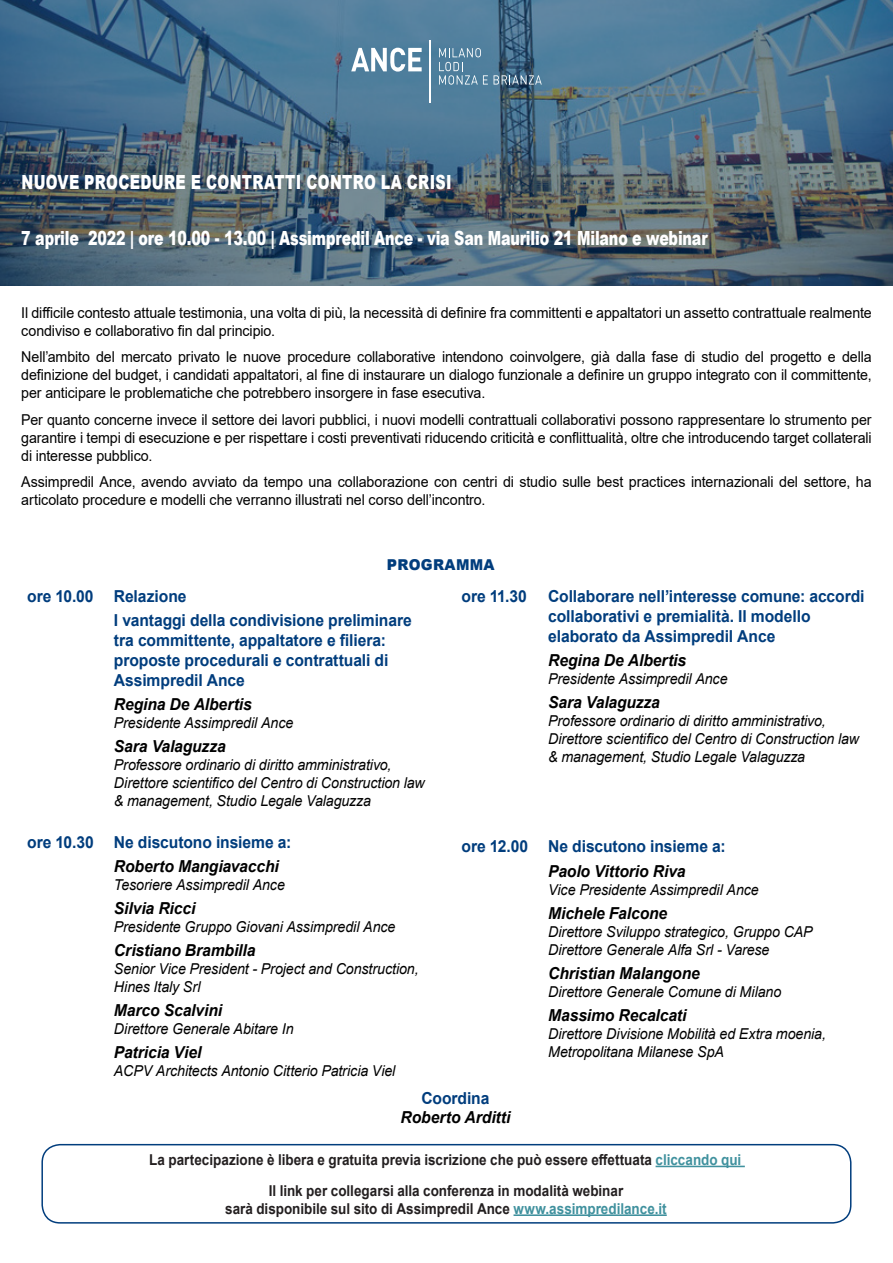
<style>
.page{position:relative;width:893px;height:1263px;background:#fff}
.page>*{position:absolute;margin:0;border:0;box-sizing:border-box;transform-origin:0 0}
.t1{font:900 19.5px "Arial";letter-spacing:-.01em;color:#fff;scale:.73 1}
.t2{font:900 19.5px "Arial";letter-spacing:.025em;color:#fff;scale:.73 1}
.t3{font:700 16.5px/19.8px "Arial";letter-spacing:-.005em;color:#013d7d;scale:.95 1}
.t4{font:italic 700 16.5px "Arial";letter-spacing:-.01em;color:#000;scale:.95 1}
.t5{font:15px/18px "Arial";letter-spacing:-.005em;color:#000;scale:.95 1}
.t6{font:italic 15px/18px "Arial";letter-spacing:-.005em;color:#000;scale:.95 1}
.t7{font:700 15px "Arial";color:#231f20;scale:.9 1}
.t8{font:900 15px "Arial";letter-spacing:.025em;color:#013d7d;scale:.95 1}
.s1{color:#40919e}
</style>
<div class="page">
<svg style="left:0;top:0;width:893px;height:286px;background:#4d6b80"></svg>
<hr style="left:429px;top:40px;width:2px;height:63px;background:#fff">
<svg style="left:351px;top:48px;width:71px;height:24px"></svg>
<svg style="left:439px;top:48px;width:49px;height:37px;background:#6992ac"></svg>
<svg style="left:494px;top:75px;width:48px;height:10px"></svg>
<hr style="left:656px;top:1166px;width:89px;height:1px;background:#40919e">
<hr style="left:513px;top:1214px;width:154px;height:2px;background:#40919e">
<div style="left:41px;top:1144px;width:810px;height:79px;border:2px solid #013d7d;border-radius:18px"></div>
<p class="t2" style="left:22px;top:168px;width:591px">NUOVE PROCEDURE E CONTRATTI CONTRO LA CRISI</p>
<p class="t1" style="left:21px;top:224px;width:942px">7 aprile 2022 | ore 10.00 - 13.00 | Assimpredil Ance - via San Maurilio 21 Milano e webinar</p>
<p class="t5" style="left:21px;top:303px;width:897px">Il difficile contesto attuale testimonia, una volta di più, la necessità di definire fra committenti e appaltatori un assetto contrattuale realmente condiviso e collaborativo fin dal principio.</p>
<p class="t5" style="left:21px;top:348px;width:897px;text-align:justify">Nell’ambito del mercato privato le nuove procedure collaborative intendono coinvolgere, già dalla fase di studio del progetto e della definizione del budget, i candidati appaltatori, al fine di instaurare un dialogo funzionale a definire un gruppo integrato con il committente, per anticipare le problematiche che potrebbero insorgere in fase esecutiva.</p>
<p class="t5" style="left:21px;top:410px;width:897px;text-align:justify">Per quanto concerne invece il settore dei lavori pubblici, i nuovi modelli contrattuali collaborativi possono rappresentare lo strumento per garantire i tempi di esecuzione e per rispettare i costi preventivati riducendo criticità e conflittualità, oltre che introducendo target collaterali di interesse pubblico.</p>
<p class="t5" style="left:21px;top:473px;width:897px">Assimpredil Ance, avendo avviato da tempo una collaborazione con centri di studio sulle best practices internazionali del settore, ha articolato procedure e modelli che verranno illustrati nel corso dell’incontro.</p>
<p class="t8" style="left:387px;top:553px;width:115px">PROGRAMMA</p>
<p class="t3" style="left:461px;top:587px;width:70px">ore 11.30</p>
<p class="t3" style="left:548px;top:587px;width:335px">Collaborare nell’interesse comune: accordi collaborativi e premialità. Il modello elaborato da Assimpredil Ance</p>
<p class="t4" style="left:548px;top:649px;width:147px">Regina De Albertis</p>
<p class="t6" style="left:548px;top:670px;width:190px">Presidente Assimpredil Ance</p>
<p class="t4" style="left:548px;top:691px;width:119px">Sara Valaguzza</p>
<p class="t6" style="left:548px;top:712px;width:329px">Professore ordinario di diritto amministrativo,<br>Direttore scientifico del Centro di Construction law &amp; management, Studio Legale Valaguzza</p>
<p class="t3" style="left:27px;top:587px;width:71px">ore 10.00</p>
<p class="t3" style="left:114px;top:587px;width:78px">Relazione</p>
<p class="t3" style="left:114px;top:611px;width:315px">I vantaggi della condivisione preliminare tra committente, appaltatore e filiera: proposte procedurali e contrattuali di Assimpredil Ance</p>
<p class="t4" style="left:114px;top:693px;width:147px">Regina De Albertis</p>
<p class="t6" style="left:114px;top:714px;width:190px">Presidente Assimpredil Ance</p>
<p class="t4" style="left:114px;top:735px;width:119px">Sara Valaguzza</p>
<p class="t6" style="left:114px;top:756px;width:329px">Professore ordinario di diritto amministrativo,<br>Direttore scientifico del Centro di Construction law &amp; management, Studio Legale Valaguzza</p>
<p class="t3" style="left:27px;top:832px;width:71px">ore 10.30</p>
<p class="t3" style="left:114px;top:832px;width:188px">Ne discutono insieme a:</p>
<p class="t4" style="left:114px;top:855px;width:175px">Roberto Mangiavacchi</p>
<p class="t6" style="left:114px;top:876px;width:182px">Tesoriere Assimpredil Ance</p>
<p class="t4" style="left:114px;top:897px;width:87px">Silvia Ricci</p>
<p class="t6" style="left:114px;top:918px;width:298px">Presidente Gruppo Giovani Assimpredil Ance</p>
<p class="t4" style="left:114px;top:939px;width:150px">Cristiano Brambilla</p>
<p class="t6" style="left:114px;top:960px;width:322px">Senior Vice President - Project and Construction,<br>Hines Italy Srl</p>
<p class="t4" style="left:114px;top:999px;width:115px">Marco Scalvini</p>
<p class="t6" style="left:114px;top:1020px;width:191px">Direttore Generale Abitare In</p>
<p class="t4" style="left:114px;top:1041px;width:94px">Patricia Viel</p>
<p class="t6" style="left:114px;top:1062px;width:298px">ACPV Architects Antonio Citterio Patricia Viel</p>
<p class="t3" style="left:461px;top:836px;width:72px">ore 12.00</p>
<p class="t3" style="left:548px;top:836px;width:188px">Ne discutono insieme a:</p>
<p class="t4" style="left:548px;top:860px;width:146px">Paolo Vittorio Riva</p>
<p class="t6" style="left:548px;top:881px;width:223px">Vice Presidente Assimpredil Ance</p>
<p class="t4" style="left:548px;top:902px;width:127px">Michele Falcone</p>
<p class="t6" style="left:548px;top:923px;width:280px">Direttore Sviluppo strategico, Gruppo CAP</p>
<p class="t6" style="left:548px;top:941px;width:235px">Direttore Generale Alfa Srl - Varese</p>
<p class="t4" style="left:548px;top:962px;width:161px">Christian Malangone</p>
<p class="t6" style="left:548px;top:983px;width:247px">Direttore Generale Comune di Milano</p>
<p class="t4" style="left:548px;top:1004px;width:147px">Massimo Recalcati</p>
<p class="t6" style="left:548px;top:1025px;width:294px">Direttore Divisione Mobilità ed Extra moenia,<br>Metropolitana Milanese SpA</p>
<p class="t3" style="left:421px;top:1088px;width:73px">Coordina</p>
<p class="t4" style="left:401px;top:1106px;width:117px">Roberto Arditti</p>
<p class="t7" style="left:149px;top:1149px;width:660px">La partecipazione è libera e gratuita previa iscrizione che può essere effettuata <span class="s1">cliccando qui</span></p>
<p class="t7" style="left:269px;top:1180px;width:395px">Il link per collegarsi alla conferenza in modalità webinar</p>
<p class="t7" style="left:225px;top:1198px;width:492px">sarà disponibile sul sito di Assimpredil Ance <span class="s1">www.assimpredilance.it</span></p>
</div>
